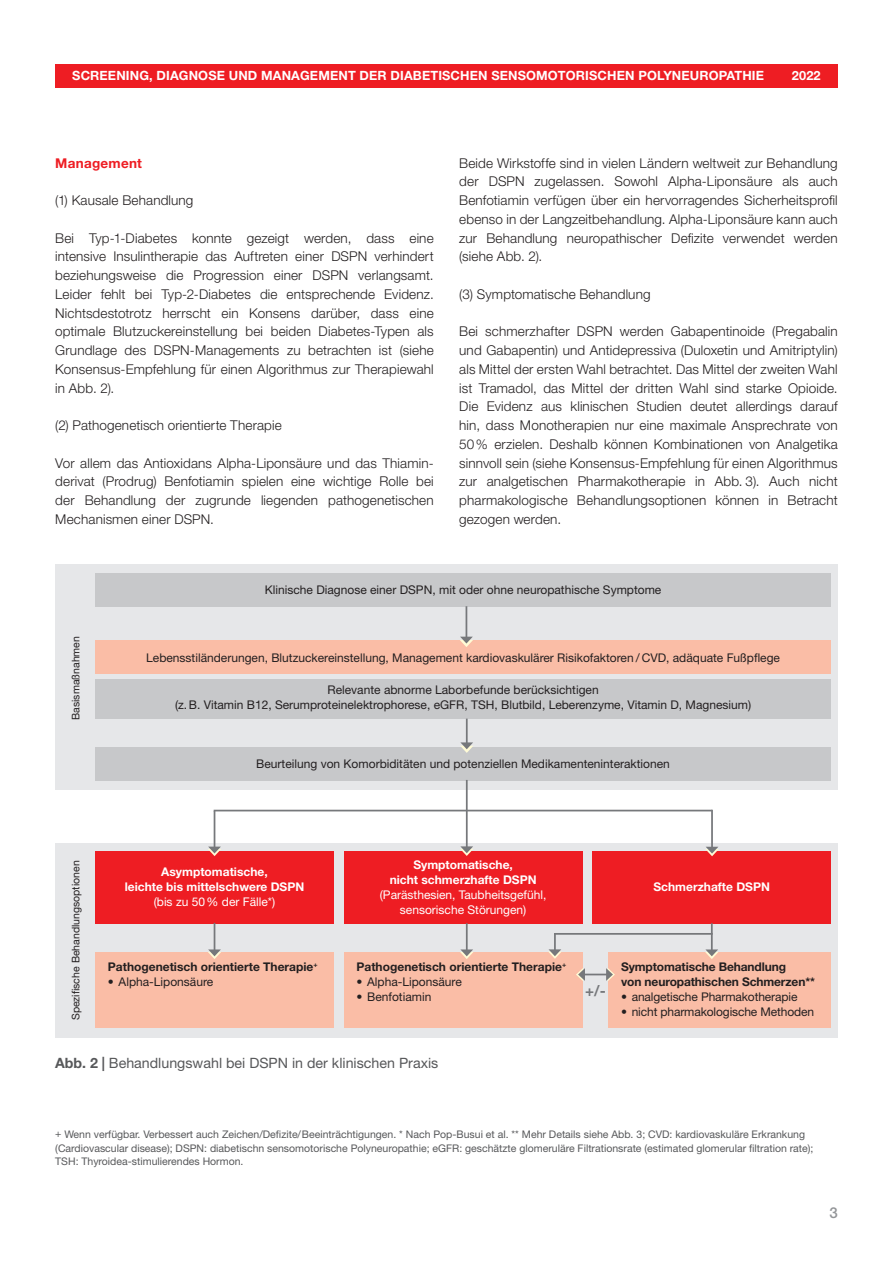
<style>
.page{position:relative;width:893px;height:1263px;background:#fff}
.page>*{position:absolute;margin:0;border:0;box-sizing:border-box;transform-origin:0 0}
.t1{font:700 15px "Helvetica Neue LT Std";color:#76787b}
.t2{font:500 15px "Helvetica Neue LT Std";color:#939598}
.t3{font:14.25px "Helvetica Neue LT Std";color:#57585a}
.t4{font:300 13.5px/18.8px "Helvetica Neue LT Std";letter-spacing:.01em;color:#231f20;text-align:justify}
.t5{font:700 13.5px "Helvetica Neue LT Std";letter-spacing:.02em;color:#ee1d23}
.t6{font:700 12.75px "Helvetica Neue LT Std";letter-spacing:.01em;color:#fff}
.t7{font:12px/15px "Helvetica Neue LT Std";color:#231f20;text-align:center}
.t8{font:700 12px/15px "Helvetica Neue LT Std";color:#231f20}
.t9{font:700 12px/15px "Helvetica Neue LT Std";color:#fff;text-align:center}
.t10{font:12px/15px "Helvetica Neue LT Std";color:#fff;text-align:center}
.t11{font:10.5px/13.5px "Helvetica Neue LT Std";color:#57585a}
.t12{font:10.5px "Helvetica Neue LT Std";color:#231f20}
.s1{font-weight:700}
</style>
<div class="page">
<div style="left:55px;top:843px;width:783px;height:194px;background:#e6e7e9"></div>
<div style="left:55px;top:564px;width:783px;height:226px;background:#e6e7e9"></div>
<div style="left:592px;top:851px;width:239px;height:72px;background:#ee1d23"></div>
<div style="left:608px;top:952px;width:223px;height:76px;background:#fabda6"></div>
<div style="left:344px;top:851px;width:238px;height:72px;background:#ee1d23"></div>
<div style="left:344px;top:952px;width:238px;height:76px;background:#fabda6"></div>
<div style="left:95px;top:851px;width:239px;height:72px;background:#ee1d23"></div>
<div style="left:95px;top:952px;width:239px;height:76px;background:#fabda6"></div>
<div style="left:95px;top:573px;width:736px;height:33px;background:#c7c8ca"></div>
<div style="left:95px;top:641px;width:736px;height:33px;background:#fabda6"></div>
<div style="left:95px;top:679px;width:736px;height:40px;background:#c7c8ca"></div>
<div style="left:95px;top:747px;width:736px;height:33px;background:#c7c8ca"></div>
<hr style="left:466px;top:606px;width:1px;height:32px;background:#76787b">
<svg style="left:460px;top:637px;width:13px;height:10px"></svg>
<hr style="left:466px;top:719px;width:2px;height:24px;background:#76787b">
<svg style="left:460px;top:742px;width:13px;height:11px"></svg>
<hr style="left:466px;top:780px;width:2px;height:67px;background:#76787b">
<svg style="left:460px;top:846px;width:13px;height:10px"></svg>
<hr style="left:466px;top:923px;width:2px;height:27px;background:#76787b">
<svg style="left:460px;top:949px;width:13px;height:10px"></svg>
<svg style="left:208px;top:923px;width:13px;height:36px"></svg>
<hr style="left:711px;top:923px;width:2px;height:27px;background:#76787b">
<svg style="left:705px;top:949px;width:13px;height:10px"></svg>
<hr style="left:214px;top:811px;width:1px;height:37px;background:#76787b">
<svg style="left:208px;top:846px;width:13px;height:10px"></svg>
<hr style="left:711px;top:810px;width:2px;height:38px;background:#76787b">
<svg style="left:706px;top:847px;width:12px;height:9px"></svg>
<hr style="left:214px;top:810px;width:498px;height:1px;background:#76787b">
<svg style="left:576px;top:968px;width:39px;height:13px"></svg>
<hr style="left:554px;top:933px;width:159px;height:2px;background:#76787b">
<svg style="left:548px;top:934px;width:14px;height:25px"></svg>
<div style="left:55px;top:64px;width:783px;height:24px;background:#ee1d23"></div>
<p class="t6" style="left:72px;top:68px;width:693px">SCREENING, DIAGNOSE UND MANAGEMENT DER DIABETISCHEN SENSOMOTORISCHEN POLYNEUROPATHIE</p>
<p class="t6" style="left:792px;top:68px;width:30px">2022</p>
<p class="t5" style="left:55px;top:154px;width:88px">Management</p>
<p class="t4" style="left:55px;top:191px;width:140px">(1) Kausale Behandlung</p>
<p class="t4" style="left:55px;top:228px;width:380px">Bei Typ-1-Diabetes konnte gezeigt werden, dass eine intensive Insulintherapie das Auftreten einer DSPN verhindert beziehungsweise die Progression einer DSPN verlangsamt.<br>Leider fehlt bei Typ-2-Diabetes die entsprechende Evidenz.<br>Nichtsdestotrotz herrscht ein Konsens darüber, dass eine optimale Blutzuckereinstellung bei beiden Diabetes-Typen als Grundlage des DSPN-Managements zu betrachten ist (siehe Konsensus-Empfehlung für einen Algorithmus zur Therapiewahl in Abb. 2).</p>
<p class="t4" style="left:55px;top:416px;width:228px">(2) Pathogenetisch orientierte Therapie</p>
<p class="t4" style="left:55px;top:453px;width:380px">Vor allem das Antioxidans Alpha-Liponsäure und das Thiamin&shy;derivat (Prodrug) Benfotiamin spielen eine wichtige Rolle bei der Behandlung der zugrunde liegenden pathogenetischen Mechanismen einer DSPN.</p>
<p class="t4" style="left:459px;top:153px;width:380px">Beide Wirkstoffe sind in vielen Ländern weltweit zur Behandlung der DSPN zugelassen. Sowohl Alpha-Liponsäure als auch Benfotiamin verfügen über ein hervorragendes Sicherheitsprofil ebenso in der Langzeitbehandlung. Alpha-Liponsäure kann auch zur Behandlung neuropathischer Defizite verwendet werden (siehe Abb. 2).</p>
<p class="t4" style="left:459px;top:284px;width:193px">(3) Symptomatische Behandlung</p>
<p class="t4" style="left:459px;top:322px;width:380px">Bei schmerzhafter DSPN werden Gabapentinoide (Pregabalin und Gabapentin) und Antidepressiva (Duloxetin und Amitriptylin) als Mittel der ersten Wahl betrachtet. Das Mittel der zweiten Wahl ist Tramadol, das Mittel der dritten Wahl sind starke Opioide.<br>Die Evidenz aus klinischen Studien deutet allerdings darauf hin, dass Monotherapien nur eine maximale Ansprechrate von 50% erzielen. Deshalb können Kombinationen von Analgetika sinnvoll sein (siehe Konsensus-Empfehlung für einen Algorithmus zur analgetischen Pharmakotherapie in Abb. 3). Auch nicht pharmakologische Behandlungsoptionen können in Betracht gezogen werden.</p>
<p class="t12" style="left:69px;top:720px;width:85px;rotate:-90deg">Basismaßnahmen</p>
<p class="t7" style="left:265px;top:582px;width:398px">Klinische Diagnose einer DSPN, mit oder ohne neuropathische Symptome</p>
<p class="t7" style="left:146px;top:650px;width:635px">Lebensstiländerungen, Blutzuckereinstellung, Management kardiovaskulärer Risikofaktoren / CVD, adäquate Fußpflege</p>
<p class="t7" style="left:175px;top:682px;width:578px">Relevante abnorme Laborbefunde berücksichtigen<br>(z.B. Vitamin B12, Serumproteinelektrophorese, eGFR, TSH, Blutbild, Leberenzyme, Vitamin D, Magnesium)</p>
<p class="t7" style="left:256px;top:756px;width:415px">Beurteilung von Komorbiditäten und potenziellen Medikamenteninteraktionen</p>
<p class="t12" style="left:69px;top:1020px;width:161px;rotate:-90deg">Spezifische Behandlungsoptionen</p>
<p class="t9" style="left:125px;top:864px;width:181px">Asymptomatische,<br>leichte bis mittelschwere DSPN</p>
<p class="t10" style="left:154px;top:894px;width:123px">(bis zu 50% der Fälle*)</p>
<p class="t8" style="left:108px;top:959px;width:211px">Pathogenetisch orientierte Therapie<sup>+</sup></p>
<p class="t7" style="left:108px;top:974px;width:107px">• Alpha-Liponsäure</p>
<p class="t9" style="left:390px;top:857px;width:148px">Symptomatische,<br>nicht schmerzhafte DSPN</p>
<p class="t10" style="left:380px;top:887px;width:168px">(Parästhesien, Taubheitsgefühl, sensorische Störungen)</p>
<p class="t8" style="left:357px;top:959px;width:211px">Pathogenetisch orientierte Therapie<sup>+</sup></p>
<p class="t7" style="left:357px;top:974px;width:107px">• Alpha-Liponsäure</p>
<p class="t7" style="left:357px;top:989px;width:76px">• Benfotiamin</p>
<p class="t9" style="left:653px;top:879px;width:118px">Schmerzhafte DSPN</p>
<p class="t1" style="left:585px;top:981px;width:22px">+/-</p>
<p class="t8" style="left:621px;top:959px;width:195px">Symptomatische Behandlung<br>von neuropathischen Schmerzen**</p>
<p class="t7" style="left:621px;top:989px;width:178px">• analgetische Pharmakotherapie</p>
<p class="t7" style="left:621px;top:1004px;width:195px">• nicht pharmakologische Methoden</p>
<p class="t3" style="left:55px;top:1054px;width:385px"><span class="s1">Abb. 2 |</span> Behandlungswahl bei DSPN in der klinischen Praxis</p>
<p class="t11" style="left:55px;top:1127px;width:760px">+ Wenn verfügbar. Verbessert auch Zeichen/Defizite/Beeinträchtigungen. * Nach Pop-Busui et al. ** Mehr Details siehe Abb. 3; CVD: kardiovaskuläre Erkrankung (Cardiovascular disease); DSPN: diabetischn sensomotorische Polyneuropathie; eGFR: geschätzte glomeruläre Filtrationsrate (estimated glomerular filtration rate);<br>TSH: Thyroidea-stimulierendes Hormon.</p>
<p class="t2" style="left:829px;top:1203px;width:10px">3</p>
</div>
